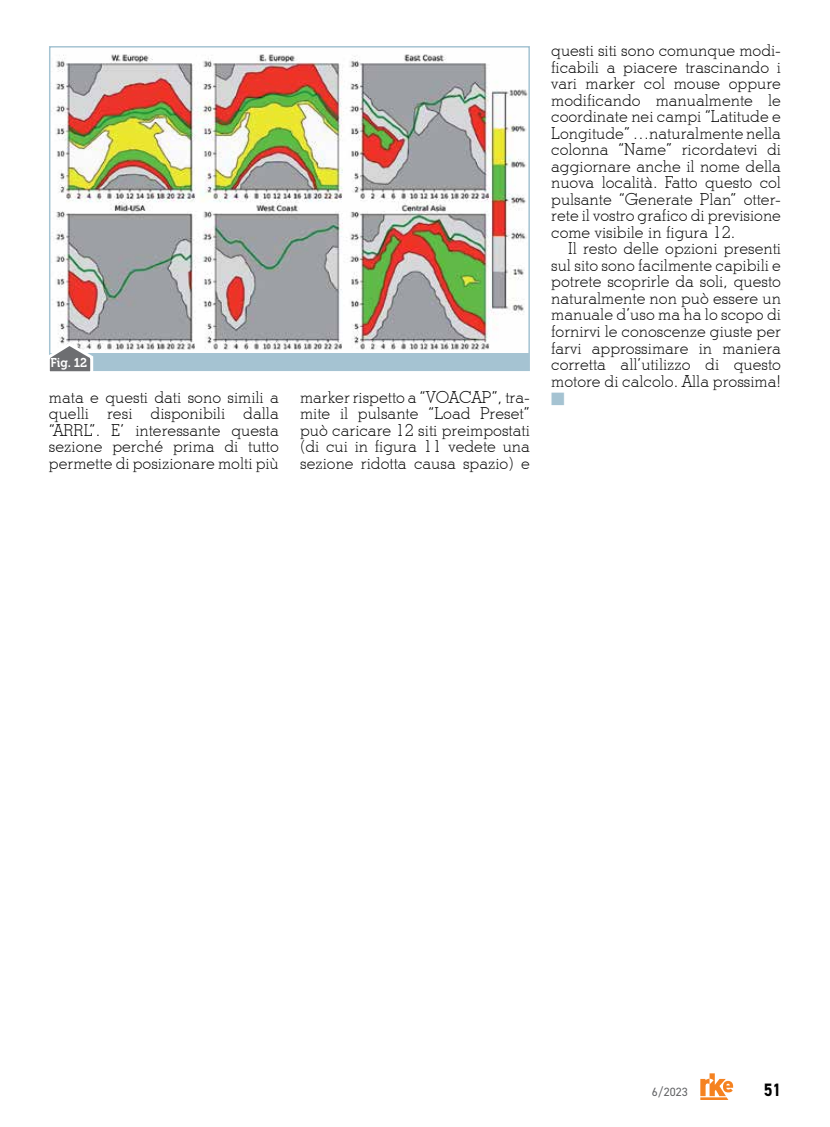
<style>
.page{position:relative;width:830px;height:1127px;background:#fff}
.page>*{position:absolute;margin:0;border:0;box-sizing:border-box;transform-origin:0 0}
.t1{font:700 18px "DIN2014";color:#000;scale:.9 1}
.t2{font:300 16.5px/16.5px "Stymie BT";color:#000;text-align:justify}
.t3{font:13.5px "Zapf Dingbats IT Cby BT";color:#a5c3d2}
.t4{font:12.75px "Museo 700";color:#fff;scale:.95 1}
.t5{font:12px "DIN2014";color:#636466}
</style>
<div class="page">
<svg style="left:700px;top:1073px;width:32px;height:27px"></svg>
<div style="left:50px;top:47px;width:479px;height:323px;background:#a5c3d2"></div>
<img style="left:52px;top:49px;width:474px;height:303px">
<div style="left:49px;top:46px;width:480px;height:325px;border:2px solid #a5c3d2"></div>
<svg style="left:49px;top:340px;width:47px;height:32px;background:#a9abae"></svg>
<p class="t4" style="left:51px;top:355px;width:40px">Fig. 12</p>
<p class="t2" style="left:49px;top:388px;width:231px">mata e questi dati sono simili a quelli resi disponibili dalla “ARRL”. E’ interessante questa sezione perché prima di tutto permette di posizionare molti più</p>
<p class="t2" style="left:300px;top:388px;width:231px">marker rispetto a “VOACAP”, tra&shy;mite il pulsante “Load Preset” può caricare 12 siti preimpostati (di cui in figura 11 vedete una sezione ridotta causa spazio) e</p>
<p class="t2" style="left:551px;top:42px;width:231px">questi siti sono comunque modi&shy;ficabili a piacere trascinando i vari marker col mouse oppure modificando manualmente le coordinate nei campi “Latitude e Longitude” …naturalmente nella colonna “Name” ricordatevi di aggiornare anche il nome della nuova località. Fatto questo col pulsante “Generate Plan” otter&shy;rete il vostro grafico di previsione come visibile in figura 12.</p>
<p class="t2" style="left:551px;top:240px;width:231px;text-indent:17px">Il resto delle opzioni presenti sul sito sono facilmente capibili e potrete scoprirle da soli, questo naturalmente non può essere un manuale d’uso ma ha lo scopo di fornirvi le conoscenze giuste per farvi approssimare in maniera corretta all’utilizzo di questo motore di calcolo. Alla prossima!</p>
<p class="t3" style="left:551px;top:392px;width:15px">■</p>
<p class="t5" style="left:651px;top:1084px;width:37px">6/2023</p>
<p class="t1" style="left:763px;top:1078px;width:21px">51</p>
</div>
